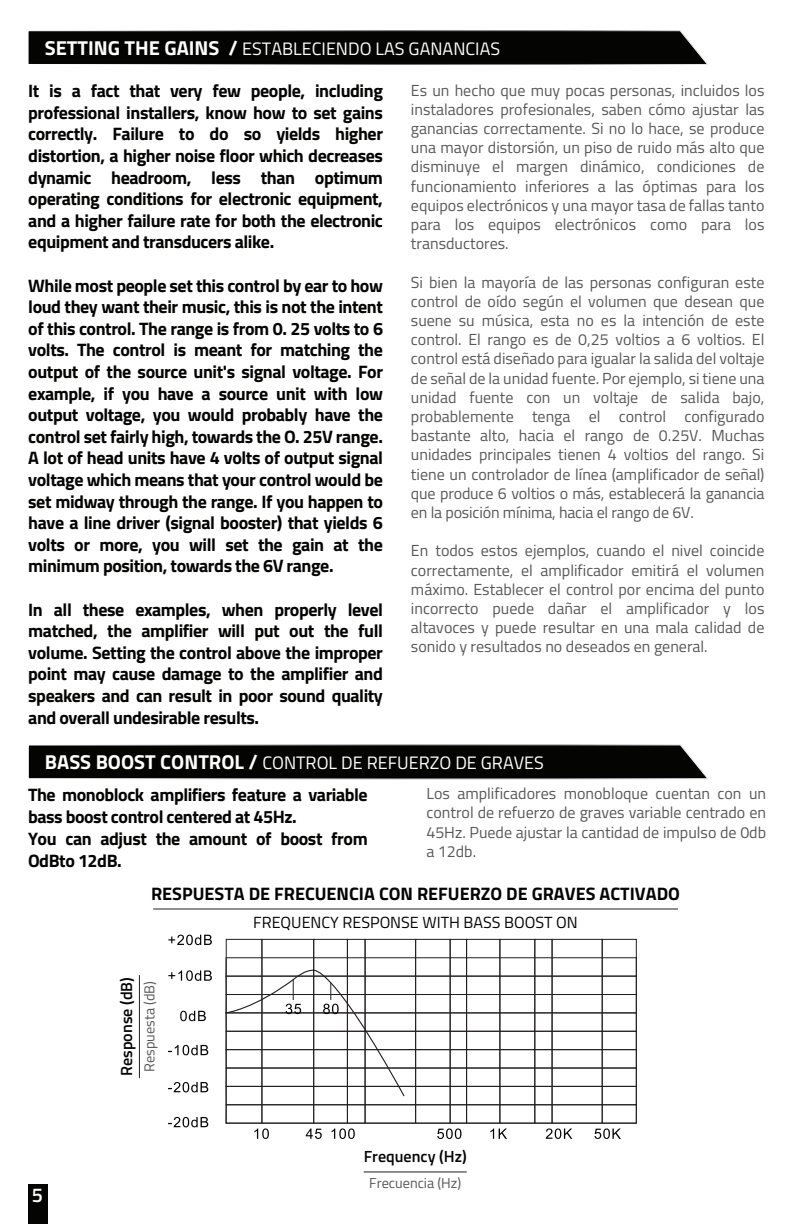
<style>
.page{position:relative;width:792px;height:1224px;background:#fff}
.page>*{position:absolute;margin:0;border:0;box-sizing:border-box;transform-origin:0 0}
.t1{font:600 20px "Titillium Web";color:#fff}
.t2{font:700 18px/21.6px "Titillium Web";letter-spacing:-.025em;color:#040503;text-align:justify}
.t3{font:700 18px "Titillium Web";color:#040503}
.t4{font:18px "Titillium Web";color:#fff}
.t5{font:16.2px "Titillium Web";color:#040503}
.t6{font:600 16.2px "Titillium Web";color:#040503}
.t7{font:16px/19.2px "Titillium Web";color:#57585a;text-align:justify}
.t8{font:14.4px "Titillium Web";color:#57585a}
.s1{font-weight:700;font-size:20.2px}
.s2{font-size:20.2px;color:#fff}
.s3{font-weight:400;color:#fff}
</style>
<div class="page">
<svg style="left:28px;top:744px;width:680px;height:35px;background:#161715"></svg>
<svg style="left:28px;top:30px;width:680px;height:35px;background:#141513"></svg>
<div style="left:226px;top:1068px;width:411px;height:19px;border:1px solid #231f20"></div>
<div style="left:226px;top:1086px;width:411px;height:19px;border:1px solid #231f20"></div>
<div style="left:226px;top:1104px;width:411px;height:19px;border:1px solid #231f20"></div>
<div style="left:226px;top:939px;width:36px;height:184px;border:1px solid #231f20"></div>
<div style="left:262px;top:939px;width:52px;height:184px;border:1px solid #231f20"></div>
<div style="left:313px;top:939px;width:35px;height:184px;border:1px solid #231f20"></div>
<div style="left:347px;top:939px;width:18px;height:184px;border:1px solid #231f20"></div>
<div style="left:365px;top:939px;width:51px;height:184px;border:1px solid #231f20"></div>
<div style="left:415px;top:939px;width:35px;height:184px;border:1px solid #231f20"></div>
<div style="left:450px;top:939px;width:17px;height:184px;border:1px solid #231f20"></div>
<div style="left:466px;top:939px;width:34px;height:184px;border:1px solid #231f20"></div>
<div style="left:500px;top:939px;width:35px;height:184px;border:1px solid #231f20"></div>
<div style="left:552px;top:939px;width:51px;height:184px;border:1px solid #231f20"></div>
<div style="left:602px;top:939px;width:35px;height:184px;border:1px solid #231f20"></div>
<div style="left:226px;top:1049px;width:411px;height:19px;border:1px solid #231f20"></div>
<div style="left:226px;top:1031px;width:411px;height:19px;border:1px solid #231f20"></div>
<div style="left:226px;top:1013px;width:411px;height:19px;border:1px solid #231f20"></div>
<div style="left:226px;top:957px;width:411px;height:19px;border:1px solid #231f20"></div>
<div style="left:226px;top:976px;width:411px;height:19px;border:1px solid #231f20"></div>
<div style="left:226px;top:994px;width:411px;height:19px;border:1px solid #231f20"></div>
<svg style="left:254px;top:1128px;width:15px;height:11px"></svg>
<svg style="left:306px;top:1129px;width:16px;height:10px"></svg>
<svg style="left:331px;top:1128px;width:24px;height:11px"></svg>
<svg style="left:437px;top:1128px;width:24px;height:11px"></svg>
<svg style="left:490px;top:1128px;width:17px;height:11px"></svg>
<svg style="left:546px;top:1128px;width:26px;height:11px"></svg>
<svg style="left:594px;top:1128px;width:27px;height:11px"></svg>
<svg style="left:168px;top:935px;width:44px;height:10px"></svg>
<svg style="left:168px;top:970px;width:44px;height:11px"></svg>
<svg style="left:180px;top:1011px;width:26px;height:10px"></svg>
<svg style="left:168px;top:1045px;width:40px;height:10px"></svg>
<svg style="left:168px;top:1082px;width:40px;height:10px"></svg>
<svg style="left:168px;top:1117px;width:40px;height:10px"></svg>
<svg style="left:225px;top:965px;width:181px;height:133px"></svg>
<hr style="left:153px;top:909px;width:525px;height:1px;background:#231f20">
<hr style="left:139px;top:975px;width:1px;height:103px;background:#231f20">
<hr style="left:364px;top:1171px;width:103px;height:1px;background:#231f20">
<div style="left:28px;top:1185px;width:20px;height:39px;background:#040503"></div>
<p class="t4" style="left:45px;top:35px;width:457px"><span class="s1">SETTING THE GAINS /</span> ESTABLECIENDO LAS GANANCIAS</p>
<p class="t2" style="left:28px;top:79px;width:356px">It is a fact that very few people, including professional installers, know how to set gains correctly. Failure to do so yields higher distortion, a higher noise floor which decreases dynamic headroom, less than optimum operating conditions for electronic equipment, and a higher failure rate for both the electronic equipment and transducers alike.</p>
<p class="t2" style="left:28px;top:274px;width:356px">While most people set this control by ear to how loud they want their music, this is not the intent of this control. The range is from 0. 25 volts to 6 volts. The control is meant for matching the output of the source unit's signal voltage. For example, if you have a source unit with low output voltage, you would probably have the control set fairly high, towards the O. 25V range.<br>A lot of head units have 4 volts of output signal voltage which means that your control would be set midway through the range. If you happen to have a line driver (signal booster) that yields 6 volts or more, you will set the gain at the minimum position, towards the 6V range.</p>
<p class="t2" style="left:28px;top:598px;width:356px">In all these examples, when properly level matched, the amplifier will put out the full volume. Setting the control above the improper point may cause damage to the amplifier and speakers and can result in poor sound quality and overall undesirable results.</p>
<p class="t7" style="left:411px;top:80px;width:355px">Es un hecho que muy pocas personas, incluidos los instaladores profesionales, saben cómo ajustar las ganancias correctamente. Si no lo hace, se produce una mayor distorsión, un piso de ruido más alto que disminuye el margen dinámico, condiciones de funcionamiento inferiores a las óptimas para los equipos electrónicos y una mayor tasa de fallas tanto para los equipos electrónicos como para los transductores.</p>
<p class="t7" style="left:411px;top:272px;width:355px">Si bien la mayoría de las personas configuran este control de oído según el volumen que desean que suene su música, esta no es la intención de este control. El rango es de 0,25 voltios a 6 voltios. El control está diseñado para igualar la salida del voltaje de señal de la unidad fuente. Por ejemplo, si tiene una unidad fuente con un voltaje de salida bajo, probablemente tenga el control configurado bastante alto, hacia el rango de 0.25V. Muchas unidades principales tienen 4 voltios del rango. Si tiene un controlador de línea (amplificador de señal) que produce 6 voltios o más, establecerá la ganancia en la posición mínima, hacia el rango de 6V.</p>
<p class="t7" style="left:411px;top:540px;width:355px">En todos estos ejemplos, cuando el nivel coincide correctamente, el amplificador emitirá el volumen máximo. Establecer el control por encima del punto incorrecto puede dañar el amplificador y los altavoces y puede resultar en una mala calidad de sonido y resultados no deseados en general.</p>
<p class="t2" style="left:28px;top:746px;width:517px;line-height:31.8px;text-indent:17px"><span class="s2">BASS BOOST CONTROL /</span> <span class="s3">CONTROL DE REFUERZO DE GRAVES<br></span>The monoblock amplifiers feature a variable</p>
<p class="t2" style="left:28px;top:805px;width:341px;text-align:left">bass boost control centered at 45Hz.<br>You can adjust the amount of boost from<br>OdBto 12dB.</p>
<p class="t7" style="left:426px;top:783px;width:341px">Los amplificadores monobloque cuentan con un control de refuerzo de graves variable centrado en 45Hz. Puede ajustar la cantidad de impulso de 0db a 12db.</p>
<p class="t3" style="left:151px;top:880px;width:530px">RESPUESTA DE FRECUENCIA CON REFUERZO DE GRAVES ACTIVADO</p>
<p class="t5" style="left:253px;top:911px;width:326px">FREQUENCY RESPONSE WITH BASS BOOST ON</p>
<p class="t1" style="left:32px;top:1180px;width:13px">5</p>
<p class="t6" style="left:114px;top:1076px;width:100px;rotate:-90deg">Response (dB)</p>
<p class="t8" style="left:139px;top:1072px;width:93px;rotate:-90deg">Respuesta (dB)</p>
<p class="t6" style="left:364px;top:1144px;width:105px">Frequency (Hz)</p>
<p class="t8" style="left:369px;top:1173px;width:94px">Frecuencia (Hz)</p>
</div>
